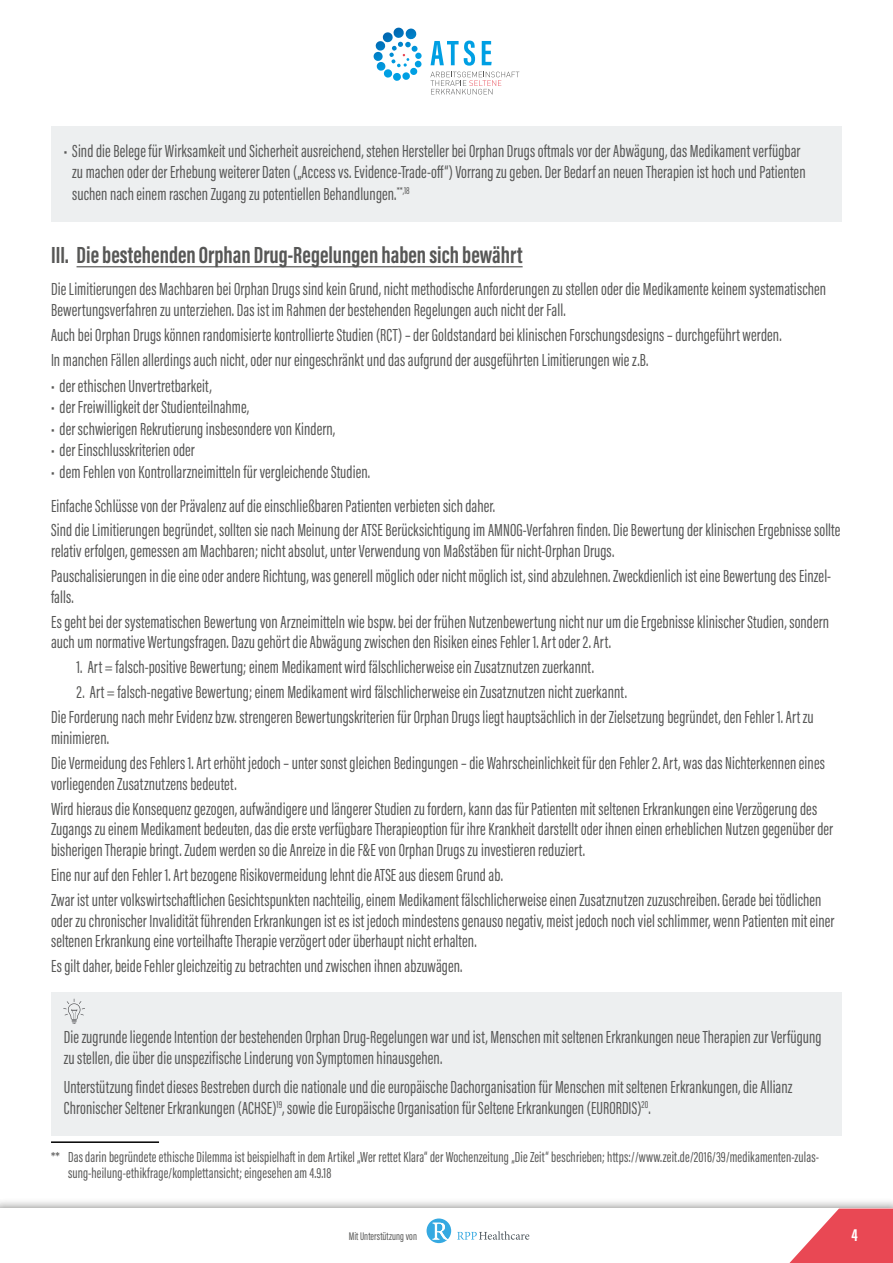
<style>
.page{position:relative;width:893px;height:1263px;background:#fff}
.page>*{position:absolute;margin:0;border:0;box-sizing:border-box;transform-origin:0 0}
.t1{font:700 24px "Acumin Pro Extra Cond";color:#575756}
.t2{font:18px/20.7px "Acumin Pro Extra Cond";letter-spacing:.005em;color:#575756}
.t3{font:700 18px "Acumin Pro Extra Cond";color:#fff}
.t4{font:15px/15.8px "Acumin Pro Extra Cond";letter-spacing:.01em;color:#575756}
.t5{font:11.4px "Acumin Pro Extra Cond";letter-spacing:.005em;color:#575756}
</style>
<div class="page">
<svg style="left:374px;top:28px;width:48px;height:53px"></svg>
<svg style="left:431px;top:41px;width:44px;height:25px"></svg>
<svg style="left:482px;top:41px;width:10px;height:24px"></svg>
<svg style="left:430px;top:72px;width:89px;height:22px"></svg>
<div style="left:0;top:1198px;width:893px;height:65px;background:#575756;opacity:.75"></div>
<div style="left:0;top:1208px;width:893px;height:55px;background:#fff"></div>
<svg style="left:427px;top:1218px;width:24px;height:25px"></svg>
<svg style="left:457px;top:1231px;width:72px;height:9px"></svg>
<svg style="left:789px;top:1208px;width:104px;height:55px"></svg>
<div style="left:51px;top:126px;width:791px;height:96px;background:#edeff0"></div>
<hr style="left:77px;top:266px;width:446px;height:1px;background:#575756">
<div style="left:51px;top:992px;width:791px;height:144px;background:#edeff0"></div>
<hr style="left:51px;top:1141px;width:108px;height:2px;background:#000">
<svg style="left:63px;top:999px;width:22px;height:25px"></svg>
<p class="t2" style="left:72px;top:140px;width:735px;line-height:21.6px;text-indent:-8px">• Sind die Belege für Wirksamkeit und Sicherheit ausreichend, stehen Hersteller bei Orphan Drugs oftmals vor der Abwägung, das Medikament verfügbar zu machen oder der Erhebung weiterer Daten („Access vs. Evidence-Trade-off“) Vorrang zu geben. Der Bedarf an neuen Therapien ist hoch und Patienten suchen nach einem raschen Zugang zu potentiellen Behandlungen.<sup>**,18</sup></p>
<h1 class="t1" style="left:51px;top:240px;width:473px">III. Die bestehenden Orphan Drug-Regelungen haben sich bewährt</h1>
<p class="t2" style="left:51px;top:279px;width:777px">Die Limitierungen des Machbaren bei Orphan Drugs sind kein Grund, nicht methodische Anforderungen zu stellen oder die Medikamente keinem systematischen<br>Bewertungsverfahren zu unterziehen. Das ist im Rahmen der bestehenden Regelungen auch nicht der Fall.</p>
<p class="t2" style="left:51px;top:322px;width:732px;line-height:24.9px">Auch bei Orphan Drugs können randomisierte kontrollierte Studien (RCT) – der Goldstandard bei klinischen Forschungsdesigns – durchgeführt werden.<br>In manchen Fällen allerdings auch nicht, oder nur eingeschränkt und das aufgrund der ausgeführten Limitierungen wie z.B.</p>
<p class="t2" style="left:51px;top:375px;width:162px">• der ethischen Unvertretbarkeit,</p>
<p class="t2" style="left:51px;top:397px;width:200px">• der Freiwilligkeit der Studienteilnahme,</p>
<p class="t2" style="left:51px;top:418px;width:286px">• der schwierigen Rekrutierung insbesondere von Kindern,</p>
<p class="t2" style="left:51px;top:440px;width:145px">• der Einschlusskriterien oder</p>
<p class="t2" style="left:51px;top:455px;width:446px;line-height:33.5px">• dem Fehlen von Kontrollarzneimitteln für vergleichende Studien.<br>Einfache Schlüsse von der Prävalenz auf die einschließbaren Patienten verbieten sich daher.</p>
<p class="t2" style="left:51px;top:520px;width:791px">Sind die Limitierungen begründet, sollten sie nach Meinung der ATSE Berücksichtigung im AMNOG-Verfahren finden. Die Bewertung der klinischen Ergebnisse sollte relativ erfolgen, gemessen am Machbaren; nicht absolut, unter Verwendung von Maßstäben für nicht-Orphan Drugs.</p>
<p class="t2" style="left:51px;top:566px;width:781px">Pauschalisierungen in die eine oder andere Richtung, was generell möglich oder nicht möglich ist, sind abzulehnen. Zweckdienlich ist eine Bewertung des Einzel&shy;falls.</p>
<p class="t2" style="left:51px;top:611px;width:780px">Es geht bei der systematischen Bewertung von Arzneimitteln wie bspw. bei der frühen Nutzenbewertung nicht nur um die Ergebnisse klinischer Studien, sondern auch um normative Wertungsfragen. Dazu gehört die Abwägung zwischen den Risiken eines Fehler 1. Art oder 2. Art.</p>
<p class="t2" style="left:77px;top:657px;width:519px">1. Art = falsch-positive Bewertung; einem Medikament wird fälschlicherweise ein Zusatznutzen zuerkannt.</p>
<p class="t2" style="left:51px;top:680px;width:764px;line-height:24.9px;text-indent:26px">2. Art = falsch-negative Bewertung; einem Medikament wird fälschlicherweise ein Zusatznutzen nicht zuerkannt.<br>Die Forderung nach mehr Evidenz bzw. strengeren Bewertungskriterien für Orphan Drugs liegt hauptsächlich in der Zielsetzung begründet, den Fehler 1. Art zu</p>
<p class="t2" style="left:51px;top:725px;width:775px;line-height:24.9px">minimieren.<br>Die Vermeidung des Fehlers 1. Art erhöht jedoch – unter sonst gleichen Bedingungen – die Wahrscheinlichkeit für den Fehler 2. Art, was das Nichterkennen eines</p>
<p class="t2" style="left:51px;top:771px;width:768px;line-height:24.9px">vorliegenden Zusatznutzens bedeutet.<br>Wird hieraus die Konsequenz gezogen, aufwändigere und längerer Studien zu fordern, kann das für Patienten mit seltenen Erkrankungen eine Verzögerung des</p>
<p class="t2" style="left:51px;top:819px;width:784px">Zugangs zu einem Medikament bedeuten, das die erste verfügbare Therapieoption für ihre Krankheit darstellt oder ihnen einen erheblichen Nutzen gegenüber der bisherigen Therapie bringt. Zudem werden so die Anreize in die F&amp;E von Orphan Drugs zu investieren reduziert.</p>
<p class="t2" style="left:51px;top:862px;width:772px;line-height:24.9px">Eine nur auf den Fehler 1. Art bezogene Risikovermeidung lehnt die ATSE aus diesem Grund ab.<br>Zwar ist unter volkswirtschaftlichen Gesichtspunkten nachteilig, einem Medikament fälschlicherweise einen Zusatznutzen zuzuschreiben. Gerade bei tödlichen</p>
<p class="t2" style="left:51px;top:910px;width:785px">oder zu chronischer Invalidität führenden Erkrankungen ist es ist jedoch mindestens genauso negativ, meist jedoch noch viel schlimmer, wenn Patienten mit einer seltenen Erkrankung eine vorteilhafte Therapie verzögert oder überhaupt nicht erhalten.</p>
<p class="t2" style="left:51px;top:956px;width:413px">Es gilt daher, beide Fehler gleichzeitig zu betrachten und zwischen ihnen abzuwägen.</p>
<p class="t2" style="left:64px;top:1027px;width:759px">Die zugrunde liegende Intention der bestehenden Orphan Drug-Regelungen war und ist, Menschen mit seltenen Erkrankungen neue Therapien zur Verfügung zu stellen, die über die unspezifische Linderung von Symptomen hinausgehen.</p>
<p class="t2" style="left:64px;top:1076px;width:730px">Unterstützung findet dieses Bestreben durch die nationale und die europäische Dachorganisation für Menschen mit seltenen Erkrankungen, die Allianz<br>Chronischer Seltener Erkrankungen (ACHSE)<sup>19</sup>, sowie die Europäische Organisation für Seltene Erkrankungen (EURORDIS)<sup>20</sup>.</p>
<p class="t4" style="left:68px;top:1149px;width:752px;text-indent:-17px">** Das darin begründete ethische Dilemma ist beispielhaft in dem Artikel „Wer rettet Klara“ der Wochenzeitung „Die Zeit“ beschrieben; https://www.zeit.de/2016/39/medikamenten-zulas&shy;sung-heilung-ethikfrage/komplettansicht; eingesehen am 4.9.18</p>
<p class="t5" style="left:349px;top:1229px;width:70px">Mit Unterstützung von</p>
<p class="t3" style="left:851px;top:1223px;width:8px">4</p>
</div>
